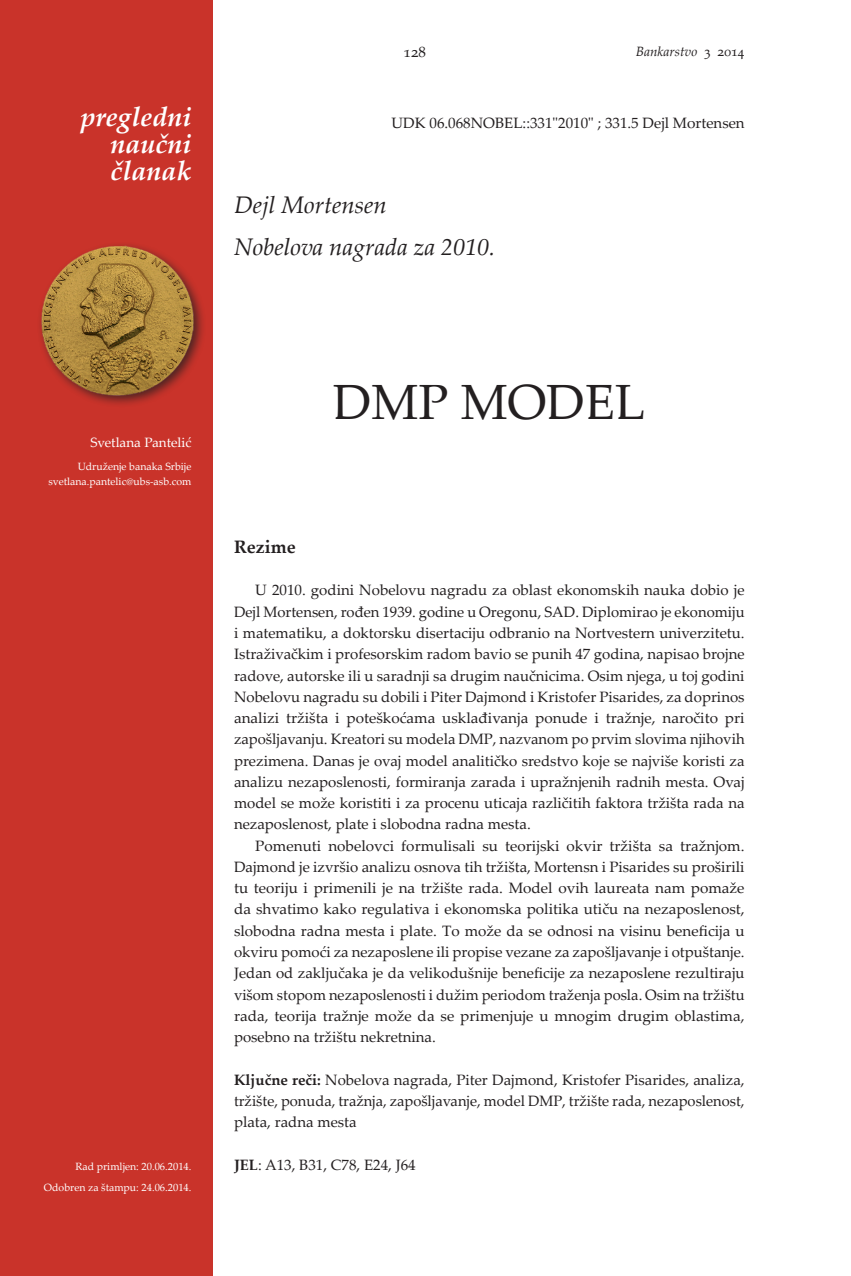
<style>
.page{position:relative;width:851px;height:1276px;background:#fff}
.page>*{position:absolute;margin:0;border:0;box-sizing:border-box;transform-origin:0 0}
.t1{font:49.5px "Palatino Linotype";color:#231f20}
.t2{font:italic 700 27px/27px "Palatino Linotype";color:#fff}
.t3{font:italic 24px/42.6px "Palatino Linotype";color:#231f20}
.t4{font:700 18px "Palatino Linotype";color:#231f20}
.t5{font:15px/21.3px "Palatino Linotype";color:#231f20;text-align:justify}
.t6{font:13.5px "Palatino Linotype";color:#fff}
.t7{font:italic 13.5px "Palatino Linotype";color:#231f20}
.t8{font:10.5px/21.3px "Palatino Linotype";color:#fff;text-align:right}
.s1{font-style:normal}
.s2{font-weight:700}
</style>
<div class="page">
<div style="left:0;top:0;width:213px;height:1276px;background:#c9332a"></div>
<img style="left:40px;top:244px;width:164px;height:161px">
<p class="t5" style="left:403px;top:40px;width:24px">128</p>
<p class="t7" style="left:635px;top:42px;width:110px">Bankarstvo <span class="s1">3 2014</span></p>
<h2 class="t2" style="left:80px;top:102px;width:112px">pregledni</h2>
<p class="t5" style="left:391px;top:111px;width:354px">UDK 06.068NОBЕL::331"2010" ; 331.5 Dејl Моrtеnsеn</p>
<h2 class="t2" style="left:110px;top:129px;width:83px">naučni članak</h2>
<h3 class="t3" style="left:234px;top:182px;width:263px">Dejl Mortensen<br>Nobelova nagrada za 2010.</h3>
<p class="t6" style="left:90px;top:432px;width:103px">Svetlana Pantelić</p>
<p class="t8" style="left:48px;top:458px;width:144px;line-height:15px">Udruženje banaka Srbije svetlana.pantelic@ubs-asb.com</p>
<p class="t8" style="left:44px;top:1155px;width:149px">Rad primljen: 20.06.2014.<br>Odobren za štampu: 24.06.2014.</p>
<h1 class="t1" style="left:333px;top:367px;width:313px">DMP MODEL</h1>
<p class="t4" style="left:234px;top:534px;width:63px">Rezime</p>
<p class="t5" style="left:234px;top:579px;width:512px;text-indent:21px">U 2010. godini Nobelovu nagradu za oblast ekonomskih nauka dobio je Dejl Mortensen, rođen 1939. godine u Oregonu, SAD. Diplomirao je ekonomiju i matematiku, a doktorsku disertaciju odbranio na Nortvestern univerzitetu.<br>Istraživačkim i profesorskim radom bavio se punih 47 godina, napisao brojne radove, autorske ili u saradnji sa drugim naučnicima. Osim njega, u toj godini Nobelovu nagradu su dobili i Piter Dajmond i Kristofer Pisarides, za doprinos analizi tržišta i poteškoćama usklađivanja ponude i tražnje, naročito pri zapošljavanju. Kreatori su modela DMP, nazvanom po prvim slovima njihovih prezimena. Danas je ovaj model analitičko sredstvo koje se najviše koristi za analizu nezaposlenosti, formiranja zarada i upražnjenih radnih mesta. Ovaj model se može koristiti i za procenu uticaja različitih faktora tržišta rada na nezaposlenost, plate i slobodna radna mesta.</p>
<p class="t5" style="left:234px;top:834px;width:512px;text-indent:21px">Pomenuti nobelovci formulisali su teorijski okvir tržišta sa tražnjom.<br>Dajmond je izvršio analizu osnova tih tržišta, Mortensn i Pisarides su proširili tu teoriju i primenili je na tržište rada. Model ovih laureata nam pomaže da shvatimo kako regulativa i ekonomska politika utiču na nezaposlenost, slobodna radna mesta i plate. To može da se odnosi na visinu beneficija u okviru pomoći za nezaposlene ili propise vezane za zapošljavanje i otpuštanje.<br>Jedan od zaključaka je da velikodušnije beneficije za nezaposlene rezultiraju višom stopom nezaposlenosti i dužim periodom traženja posla. Osim na tržištu rada, teorija tražnje može da se primenjuje u mnogim drugim oblastima, posebno na tržištu nekretnina.</p>
<p class="t5" style="left:234px;top:1068px;width:512px"><span class="s2">Ključne reči:</span> Nobelova nagrada, Piter Dajmond, Kristofer Pisarides, analiza, tržište, ponuda, tražnja, zapošljavanje, model DMP, tržište rada, nezaposlenost, plata, radna mesta</p>
<p class="t5" style="left:234px;top:1153px;width:183px"><span class="s2">JEL</span>: A13, B31, C78, E24, J64</p>
</div>
